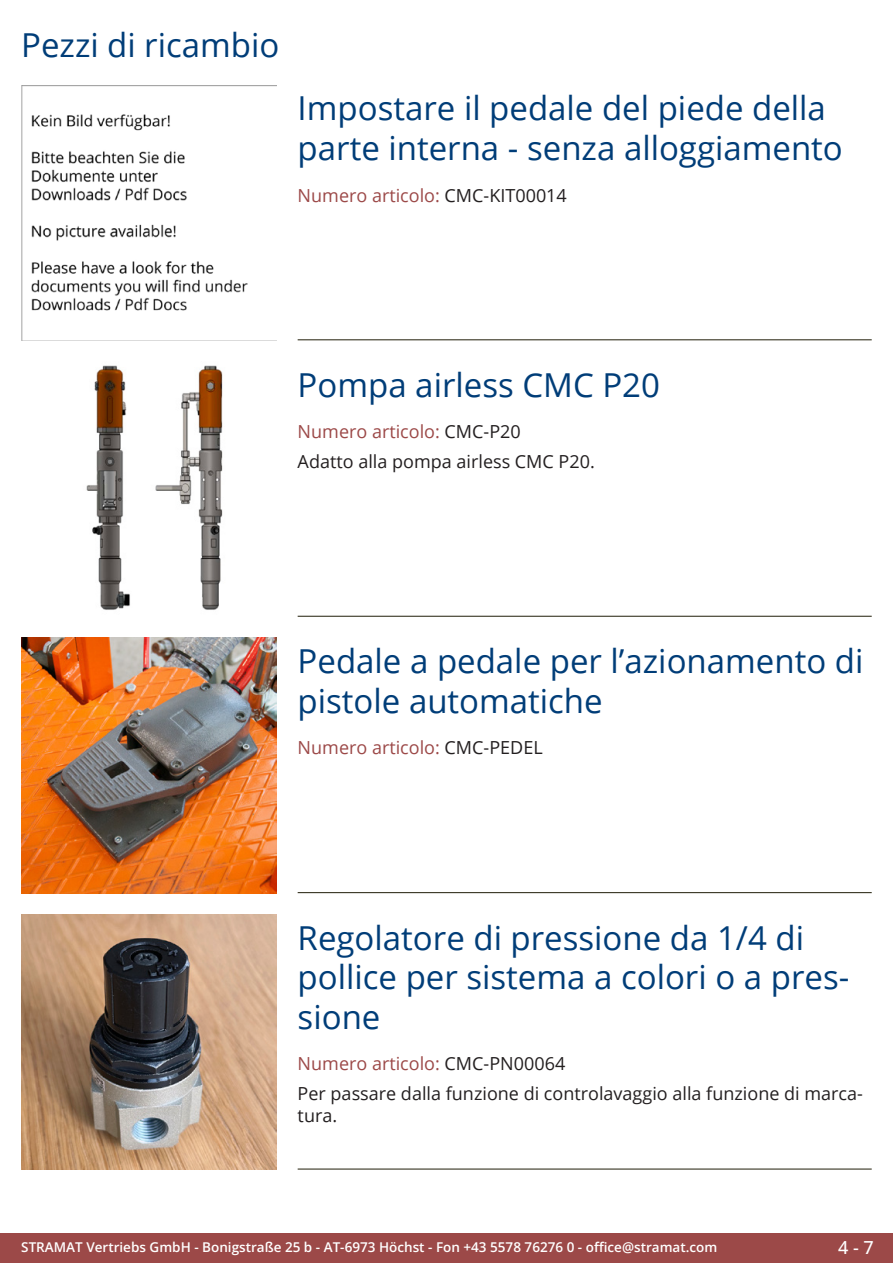
<style>
.page{position:relative;width:893px;height:1263px;background:#fff}
.page>*{position:absolute;margin:0;border:0;box-sizing:border-box;transform-origin:0 0}
.Produkttitel{font:33px/39.6px "Open Sans";color:#003d78}
.RastTitel{font:33px "Open Sans";color:#003d78}
.TechDaten_Überschrif{font:18px "Open Sans";color:#9c4948}
.Beschreibung_Text{font:18px/21.6px "Open Sans";color:#231f20}
.t1{font:500 18px "Open Sans";color:#fff}
.t2{font:600 13.5px "Open Sans";color:#fff}
.s1{color:#231f20}
</style>
<div class="page">
<div style="left:0;top:1233px;width:893px;height:30px;background:#9c4948"></div>
<hr style="left:298px;top:340px;width:574px;height:1px;background:#201d08">
<hr style="left:298px;top:616px;width:574px;height:1px;background:#201d08">
<hr style="left:298px;top:892px;width:574px;height:1px;background:#201d08">
<hr style="left:298px;top:1169px;width:574px;height:1px;background:#201d08">
<img style="left:21px;top:85px;width:255px;height:255px">
<img style="left:86px;top:365px;width:137px;height:245px">
<img style="left:21px;top:638px;width:255px;height:255px">
<img style="left:21px;top:914px;width:255px;height:255px">
<p class="RastTitel" style="left:21px;top:22px;width:260px">Pezzi di ricambio</p>
<p class="Produkttitel" style="left:298px;top:88px;width:547px">Impostare il pedale del piede della parte interna - senza alloggiamento</p>
<p class="TechDaten_Überschrif" style="left:298px;top:183px;width:271px">Numero articolo: <span class="s1">CMC-KIT00014</span></p>
<p class="Produkttitel" style="left:298px;top:364px;width:364px">Pompa airless CMC P20</p>
<p class="TechDaten_Überschrif" style="left:298px;top:420px;width:225px">Numero articolo: <span class="s1">CMC-P20</span></p>
<p class="Beschreibung_Text" style="left:298px;top:450px;width:299px">Adatto alla pompa airless CMC P20.</p>
<p class="Produkttitel" style="left:298px;top:640px;width:567px">Pedale a pedale per l’azionamento di pistole automatiche</p>
<p class="TechDaten_Überschrif" style="left:298px;top:735px;width:247px">Numero articolo: <span class="s1">CMC-PEDEL</span></p>
<p class="Produkttitel" style="left:298px;top:917px;width:550px">Regolatore di pressione da 1/4 di pollice per sistema a colori o a pres&shy;sione</p>
<p class="TechDaten_Überschrif" style="left:298px;top:1051px;width:269px">Numero articolo: <span class="s1">CMC-PN00064</span></p>
<p class="Beschreibung_Text" style="left:298px;top:1082px;width:565px">Per passare dalla funzione di controlavaggio alla funzione di marca&shy;tura.</p>
<p class="t2" style="left:21px;top:1238px;width:698px">STRAMAT Vertriebs GmbH - Bonigstraße 25 b - AT-6973 Höchst - Fon +43 5578 76276 0 - office@stramat.com</p>
<p class="t1" style="left:838px;top:1234px;width:37px">4 - 7</p>
</div>
